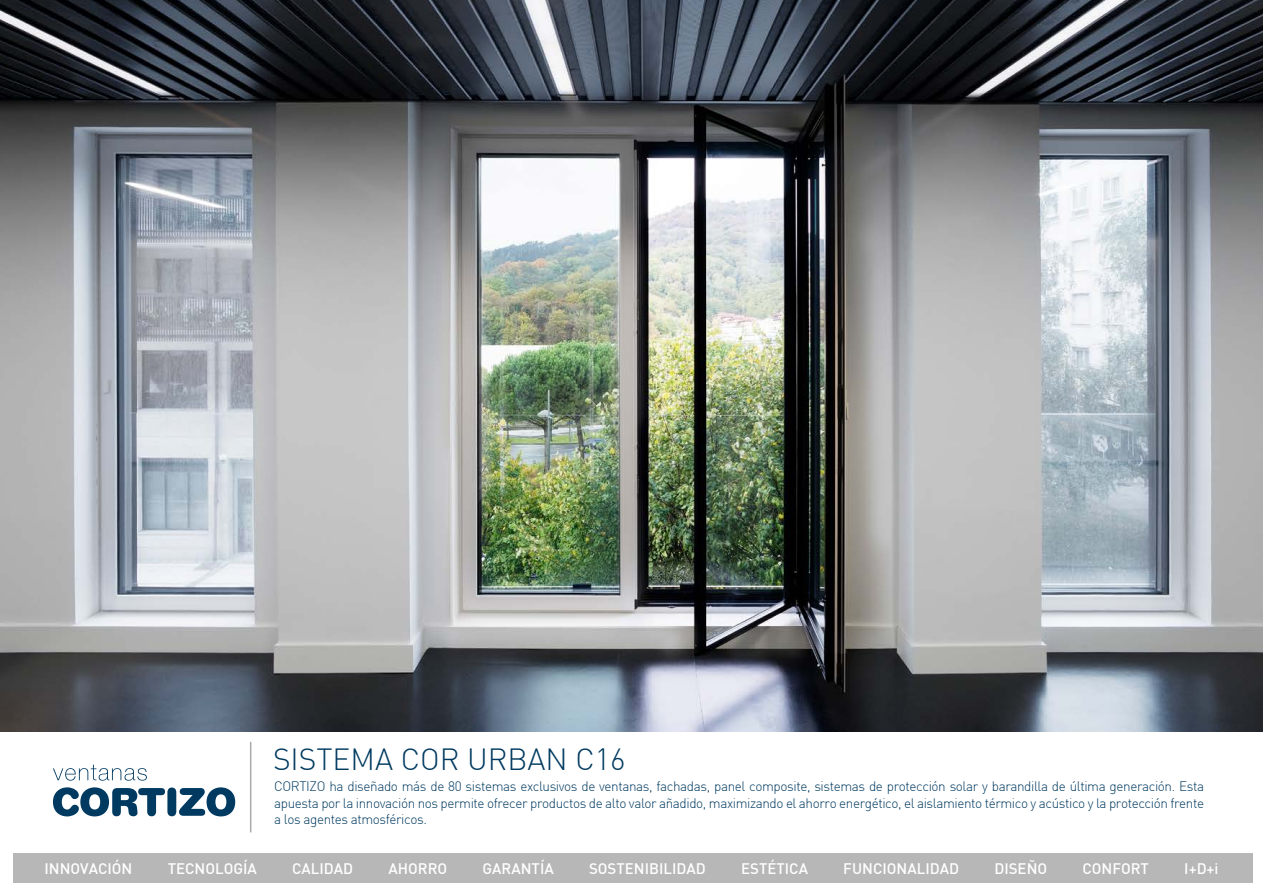
<style>
.page{position:relative;width:1263px;height:893px;background:#fff}
.page>*{position:absolute;margin:0;border:0;box-sizing:border-box;transform-origin:0 0}
.t1{font:300 30px "DIN";color:#003a60}
.t2{font:500 15px "DIN";color:#fff}
.t3{font:300 13.5px/16.5px "DIN";letter-spacing:-.03em;color:#003a60;text-align:justify}
</style>
<div class="page">
<img style="left:0;top:0;width:1263px;height:732px">
<div style="left:13px;top:853px;width:1239px;height:29px;background:#b8b7b7"></div>
<hr style="left:250px;top:742px;width:1px;height:90px;background:#acabab">
<svg style="left:53px;top:765px;width:94px;height:16px"></svg>
<svg style="left:53px;top:787px;width:182px;height:29px"></svg>
<h1 class="t1" style="left:273px;top:741px;width:354px">SISTEMA COR URBAN C16</h1>
<p class="t3" style="left:274px;top:778px;width:931px">CORTIZO ha diseñado más de 80 sistemas exclusivos de ventanas, fachadas, panel composite, sistemas de protección solar y barandilla de última generación. Esta apuesta por la innovación nos permite ofrecer productos de alto valor añadido, maximizando el ahorro energético, el aislamiento térmico y acústico y la protección frente a los agentes atmosféricos.</p>
<p class="t2" style="left:44px;top:858px;width:89px">INNOVACIÓN</p>
<p class="t2" style="left:168px;top:858px;width:91px">TECNOLOGÍA</p>
<p class="t2" style="left:292px;top:858px;width:63px">CALIDAD</p>
<p class="t2" style="left:388px;top:858px;width:60px">AHORRO</p>
<p class="t2" style="left:482px;top:858px;width:73px">GARANTÍA</p>
<p class="t2" style="left:589px;top:858px;width:118px">SOSTENIBILIDAD</p>
<p class="t2" style="left:741px;top:858px;width:68px">ESTÉTICA</p>
<p class="t2" style="left:843px;top:858px;width:117px">FUNCIONALIDAD</p>
<p class="t2" style="left:994px;top:858px;width:54px">DISEÑO</p>
<p class="t2" style="left:1082px;top:858px;width:68px">CONFORT</p>
<p class="t2" style="left:1184px;top:858px;width:36px">I+D+i</p>
</div>
